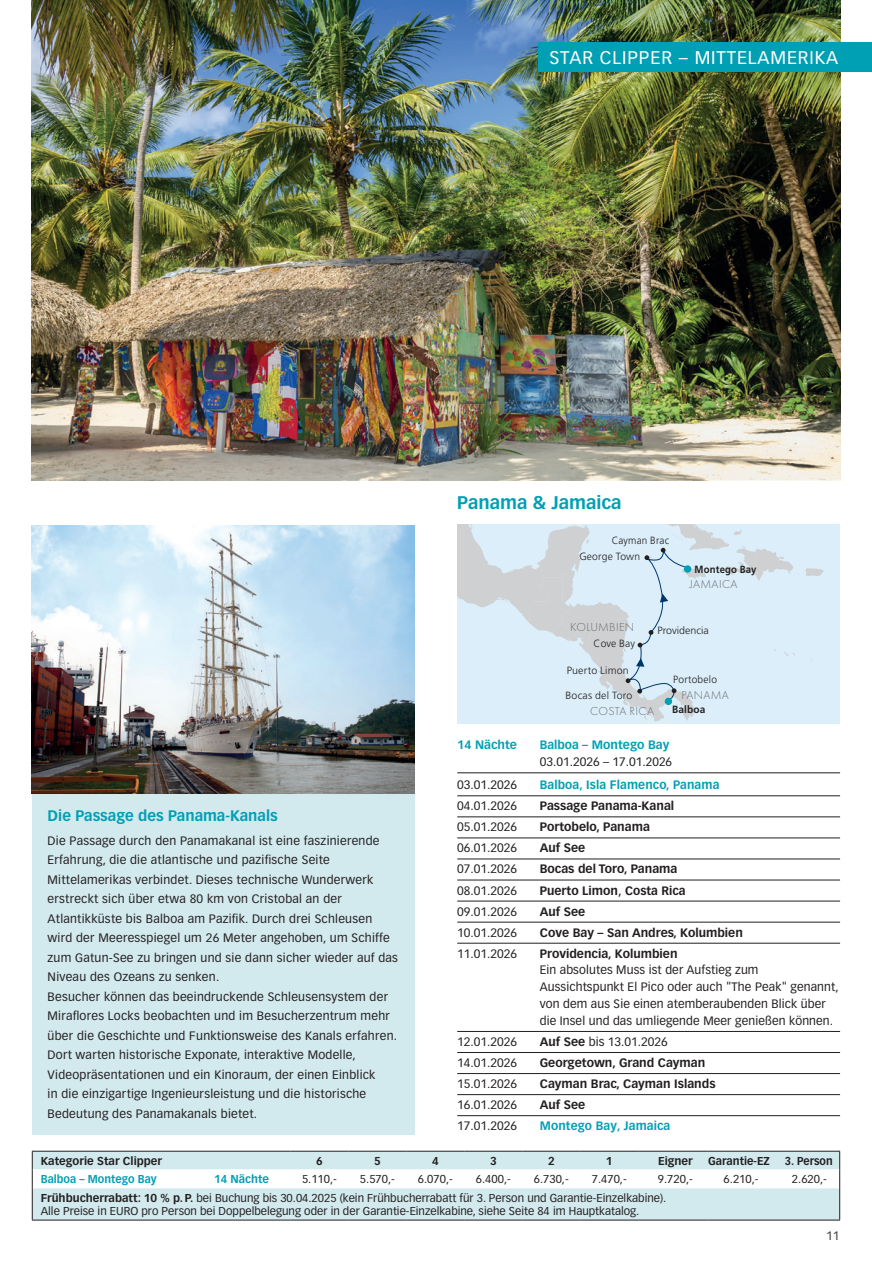
<style>
.page{position:relative;width:872px;height:1263px;background:#fff}
.page>*{position:absolute;margin:0;border:0;box-sizing:border-box;transform-origin:0 0}
.t1{font:18px "Vectora LT Pro";letter-spacing:.05em;color:#fff}
.t2{font:700 18px "Vectora LT Pro";color:#00a0b4}
.t3{font:700 15px "Vectora LT Pro";color:#00a0b4}
.t4{font:12px/19.5px "Vectora LT Pro";letter-spacing:.02em;color:#231f20}
.t5{font:700 12px "Vectora LT Pro";color:#231f20}
.t6{font:700 12px "Vectora LT Pro";letter-spacing:.01em;color:#00a0b4}
.t7{font:12px "Vectora LT Pro";color:#231f20}
.t8{font:300 12px "Futura PT";letter-spacing:.025em;color:#6c6d70}
.t9{font:12px "Vectora LT Pro";color:#3e3e3f}
.t10{font:11.25px/13.5px "Vectora LT Pro";color:#231f20}
.t11{font:700 11.25px "Vectora LT Pro";color:#231f20}
.t12{font:700 11.25px "Vectora LT Pro";color:#00a0b4;scale:.95 1}
.t13{font:700 11.25px "Vectora LT Pro";color:#231f20;scale:.94 1}
.t14{font:700 11.25px "Vectora LT Pro";color:#00a0b4}
.t15{font:300 10.5px "Frutiger LT Std";letter-spacing:.02em;color:#231f20}
.t16{font:300 10.5px "Frutiger LT Std";color:#231f20}
.t17{font:700 10.5px "Frutiger LT Std";letter-spacing:.02em;color:#231f20;scale:.91 1}
.t18{font:300 10.5px "Frutiger LT Std";letter-spacing:.02em;color:#231f20;scale:.95 1}
.t19{font:700 10.5px "Frutiger LT Std";letter-spacing:.02em;color:#231f20;scale:.96 1}
.s1{font-weight:400;font-size:13.5px}
.s2{font-weight:700}
</style>
<div class="page">
<img style="left:32px;top:0;width:808px;height:480px">
<div style="left:33px;top:1188px;width:806px;height:32px;background:#d2e9ee"></div>
<hr style="left:32px;top:1188px;width:1px;height:32px;background:#231f20">
<hr style="left:32px;top:1220px;width:258px;height:1px;background:#231f20">
<hr style="left:290px;top:1220px;width:58px;height:1px;background:#231f20">
<hr style="left:348px;top:1220px;width:58px;height:1px;background:#231f20">
<hr style="left:406px;top:1220px;width:58px;height:1px;background:#231f20">
<hr style="left:464px;top:1220px;width:58px;height:1px;background:#231f20">
<hr style="left:522px;top:1220px;width:58px;height:1px;background:#231f20">
<hr style="left:580px;top:1220px;width:58px;height:1px;background:#231f20">
<hr style="left:638px;top:1220px;width:70px;height:1px;background:#231f20">
<hr style="left:708px;top:1220px;width:66px;height:1px;background:#231f20">
<hr style="left:774px;top:1220px;width:66px;height:1px;background:#231f20">
<svg style="left:32px;top:1151px;width:808px;height:37px"></svg>
<hr style="left:32px;top:1151px;width:258px;height:1px;background:#231f20">
<hr style="left:839px;top:1188px;width:1px;height:32px;background:#231f20">
<hr style="left:457px;top:772px;width:383px;height:1px;background:#231f20">
<hr style="left:457px;top:795px;width:383px;height:1px;background:#231f20">
<hr style="left:457px;top:817px;width:383px;height:1px;background:#231f20">
<hr style="left:457px;top:838px;width:383px;height:1px;background:#231f20">
<hr style="left:457px;top:859px;width:383px;height:1px;background:#231f20">
<hr style="left:457px;top:880px;width:383px;height:1px;background:#231f20">
<hr style="left:457px;top:901px;width:383px;height:1px;background:#231f20">
<hr style="left:457px;top:922px;width:383px;height:1px;background:#231f20">
<hr style="left:457px;top:943px;width:383px;height:1px;background:#231f20">
<hr style="left:457px;top:1031px;width:383px;height:1px;background:#231f20">
<hr style="left:457px;top:1052px;width:383px;height:1px;background:#231f20">
<hr style="left:457px;top:1073px;width:383px;height:1px;background:#231f20">
<hr style="left:457px;top:1094px;width:383px;height:1px;background:#231f20">
<hr style="left:457px;top:1115px;width:383px;height:1px;background:#231f20">
<div style="left:32px;top:782px;width:383px;height:353px;background:#d2e9ee"></div>
<img style="left:32px;top:525px;width:383px;height:268px">
<div style="left:457px;top:524px;width:383px;height:200px;background:#dbeef9"></div>
<svg style="left:805px;top:568px;width:18px;height:8px"></svg>
<svg style="left:457px;top:524px;width:342px;height:197px"></svg>
<div style="left:538px;top:43px;width:334px;height:29px;background:#00a0b4"></div>
<h1 class="t1" style="left:549px;top:47px;width:290px">STAR CLIPPER – MITTELAMERIKA</h1>
<h1 class="t2" style="left:457px;top:492px;width:166px">Panama &amp; Jamaica</h1>
<p class="t18" style="left:611px;top:535px;width:62px">Cayman Brac</p>
<p class="t15" style="left:579px;top:551px;width:62px">George Town</p>
<p class="t8" style="left:570px;top:621px;width:66px">KOLUMBIEN</p>
<p class="t15" style="left:593px;top:637px;width:43px">Cove Bay</p>
<p class="t15" style="left:566px;top:664px;width:64px">Puerto Limon</p>
<p class="t15" style="left:565px;top:689px;width:68px">Bocas del Toro</p>
<p class="t17" style="left:694px;top:563px;width:70px">Montego Bay</p>
<p class="t8" style="left:689px;top:577px;width:49px">JAMAICA</p>
<p class="t16" style="left:657px;top:625px;width:53px">Providencia</p>
<p class="t15" style="left:673px;top:673px;width:45px">Portobelo</p>
<p class="t8" style="left:681px;top:688px;width:49px">PANAMA</p>
<p class="t3" style="left:48px;top:806px;width:232px">Die Passage des Panama-Kanals</p>
<p class="t4" style="left:48px;top:831px;width:352px">Die Passage durch den Panamakanal ist eine faszinierende Erfahrung, die die atlantische und pazifische Seite Mittelamerikas verbindet. Dieses technische Wunderwerk erstreckt sich über etwa 80 km von Cristobal an der Atlantikküste bis Balboa am Pazifik. Durch drei Schleusen wird der Meeresspiegel um 26 Meter angehoben, um Schiffe zum Gatun-See zu bringen und sie dann sicher wieder auf das Niveau des Ozeans zu senken.<br>Besucher können das beeindruckende Schleusensystem der Miraflores Locks beobachten und im Besucherzentrum mehr über die Geschichte und Funktionsweise des Kanals erfahren.<br>Dort warten historische Exponate, interaktive Modelle, Videopräsentationen und ein Kinoraum, der einen Einblick<br>in die einzigartige Ingenieursleistung und die historische Bedeutung des Panamakanals bietet.</p>
<p class="t8" style="left:590px;top:705px;width:65px">COSTA RICA</p>
<p class="t19" style="left:672px;top:703px;width:36px">Balboa</p>
<p class="t6" style="left:457px;top:738px;width:61px">14 Nächte</p>
<p class="t6" style="left:540px;top:738px;width:131px">Balboa – Montego Bay</p>
<p class="t7" style="left:540px;top:754px;width:134px">03.01.2026 – 17.01.2026</p>
<p class="t4" style="left:457px;top:775px;width:62px">03.01.2026</p>
<p class="t6" style="left:540px;top:778px;width:181px">Balboa, Isla Flamenco, Panama</p>
<p class="t4" style="left:457px;top:796px;width:62px">04.01.2026</p>
<p class="t5" style="left:540px;top:799px;width:136px">Passage Panama-Kanal</p>
<p class="t4" style="left:457px;top:817px;width:62px">05.01.2026</p>
<p class="t5" style="left:540px;top:820px;width:112px">Portobelo, Panama</p>
<p class="t4" style="left:457px;top:838px;width:62px">06.01.2026</p>
<p class="t5" style="left:540px;top:841px;width:47px">Auf See</p>
<p class="t4" style="left:457px;top:859px;width:62px">07.01.2026</p>
<p class="t5" style="left:540px;top:862px;width:139px">Bocas del Toro, Panama</p>
<p class="t4" style="left:457px;top:880px;width:62px">08.01.2026</p>
<p class="t5" style="left:540px;top:883px;width:147px">Puerto Limon<span class="s1">,</span> Costa Rica</p>
<p class="t4" style="left:457px;top:901px;width:62px">09.01.2026</p>
<p class="t5" style="left:540px;top:904px;width:47px">Auf See</p>
<p class="t4" style="left:457px;top:923px;width:62px">10.01.2026</p>
<p class="t5" style="left:540px;top:925px;width:205px">Cove Bay – San Andres, Kolumbien</p>
<p class="t4" style="left:457px;top:944px;width:62px">11.01.2026</p>
<p class="t5" style="left:540px;top:946px;width:139px">Providencia, Kolumbien</p>
<p class="t4" style="left:540px;top:962px;width:300px;line-height:16.8px">Ein absolutes Muss ist der Aufstieg zum Aussichtspunkt El Pico oder auch "The Peak" genannt, von dem aus Sie einen atemberaubenden Blick über die Insel und das umliegende Meer genießen können.</p>
<p class="t4" style="left:457px;top:1032px;width:62px">12.01.2026</p>
<p class="t7" style="left:540px;top:1034px;width:130px"><span class="s2">Auf See</span> bis 13.01.2026</p>
<p class="t4" style="left:457px;top:1053px;width:62px">14.01.2026</p>
<p class="t5" style="left:540px;top:1055px;width:167px">Georgetown, Grand Cayman</p>
<p class="t4" style="left:457px;top:1074px;width:62px">15.01.2026</p>
<p class="t5" style="left:540px;top:1076px;width:177px">Cayman Brac, Cayman Islands</p>
<p class="t4" style="left:457px;top:1095px;width:62px">16.01.2026</p>
<p class="t5" style="left:540px;top:1097px;width:47px">Auf See</p>
<p class="t4" style="left:457px;top:1116px;width:62px">17.01.2026</p>
<p class="t6" style="left:540px;top:1118px;width:132px">Montego Bay, Jamaica</p>
<p class="t11" style="left:41px;top:1154px;width:123px">Kategorie Star Clipper</p>
<p class="t11" style="left:316px;top:1154px;width:8px">6</p>
<p class="t11" style="left:374px;top:1154px;width:8px">5</p>
<p class="t11" style="left:432px;top:1154px;width:8px">4</p>
<p class="t11" style="left:490px;top:1154px;width:8px">3</p>
<p class="t11" style="left:548px;top:1154px;width:8px">2</p>
<p class="t11" style="left:606px;top:1154px;width:8px">1</p>
<p class="t11" style="left:658px;top:1154px;width:36px">Eigner</p>
<p class="t11" style="left:708px;top:1154px;width:63px">Garantie-EZ</p>
<p class="t13" style="left:785px;top:1154px;width:52px">3. Person</p>
<p class="t12" style="left:41px;top:1172px;width:124px">Balboa – Montego Bay</p>
<p class="t14" style="left:214px;top:1172px;width:56px">14 Nächte</p>
<p class="t10" style="left:302px;top:1172px;width:36px">5.110,-</p>
<p class="t10" style="left:360px;top:1172px;width:36px">5.570,-</p>
<p class="t10" style="left:418px;top:1172px;width:36px">6.070,-</p>
<p class="t10" style="left:476px;top:1172px;width:36px">6.400,-</p>
<p class="t10" style="left:534px;top:1172px;width:36px">6.730,-</p>
<p class="t10" style="left:592px;top:1172px;width:36px">7.470,-</p>
<p class="t10" style="left:658px;top:1172px;width:36px">9.720,-</p>
<p class="t10" style="left:723px;top:1172px;width:36px">6.210,-</p>
<p class="t10" style="left:792px;top:1172px;width:36px">2.620,-</p>
<p class="t10" style="left:41px;top:1191px;width:627px"><span class="s2">Frühbucherrabatt: 10 % p.P.</span> bei Buchung bis 30.04.2025 (kein Frühbucherrabatt für 3. Person und Garantie-Einzelkabine).<br>Alle Preise in EURO pro Person bei Doppelbelegung oder in der Garantie-Einzelkabine, siehe Seite 84 im Hauptkatalog.</p>
<p class="t9" style="left:826px;top:1229px;width:15px">11</p>
</div>
